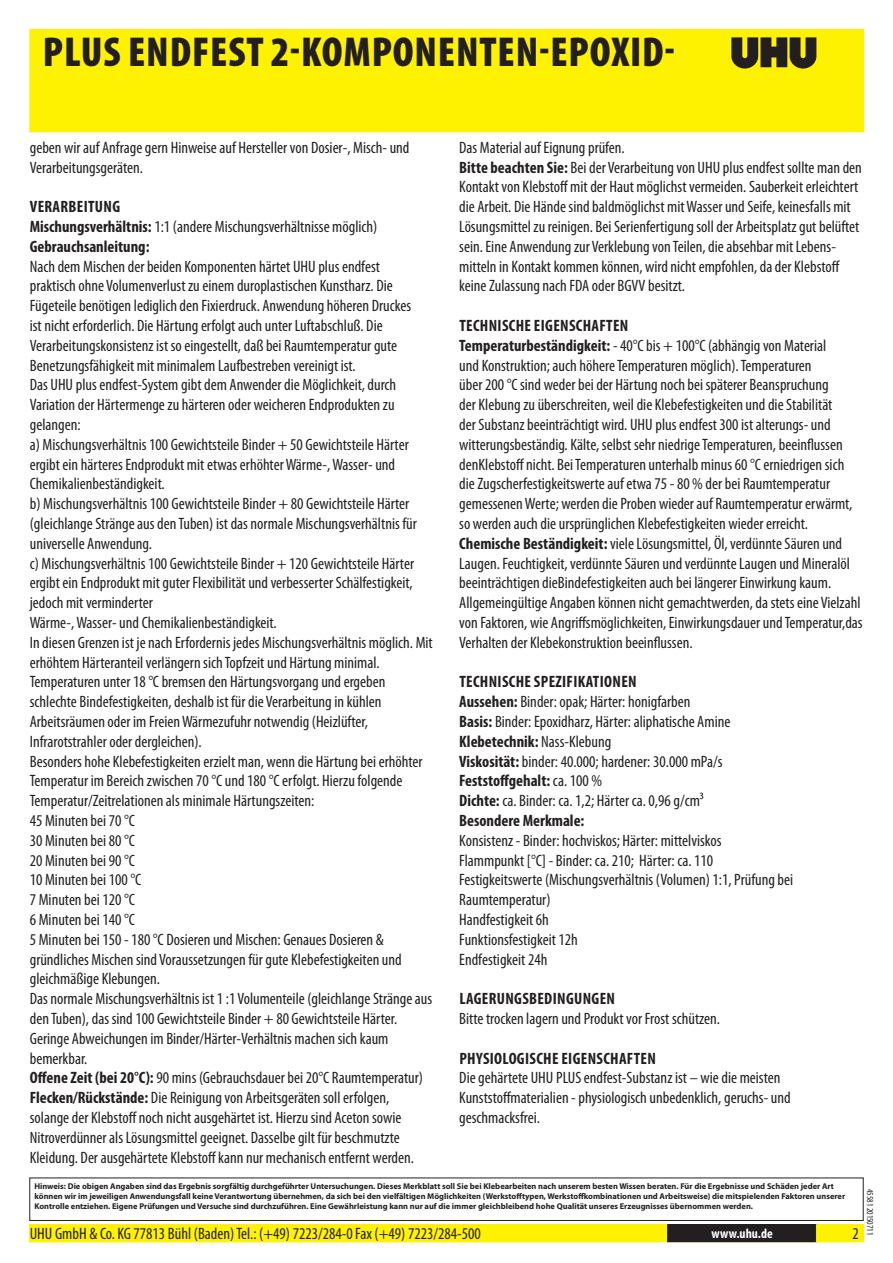
<style>
.page{position:relative;width:893px;height:1263px;background:#fff}
.page>*{position:absolute;margin:0;border:0;box-sizing:border-box;transform-origin:0 0}
.PageHeaderBlack{font:900 condensed 42px "Myriad Pro";letter-spacing:.02em;color:#231f20}
.Regular{font:condensed 16.5px/19.8px "Myriad Pro";color:#231f20}
.Regular-2{font:700 condensed 16.5px "Myriad Pro";letter-spacing:.02em;color:#231f20}
.ContactDataBlack{font:condensed 16.5px "Myriad Pro";color:#231f20}
.URL{font:700 condensed 13.5px "Myriad Pro";color:#fff}
.Revisie{font:condensed 9px "Myriad Pro";color:#231f20}
.Disclaimer{font:700 8.4px/10.1px "Myriad Pro";color:#231f20}
.s1{font-weight:700}
.s2{font-weight:400}
</style>
<div class="page">
<div style="left:30px;top:30px;width:833px;height:102px;background:#fff200"></div>
<svg style="left:731px;top:37px;width:85px;height:32px"></svg>
<div style="left:29px;top:1177px;width:835px;height:44px;border:1px solid #231f20"></div>
<div style="left:30px;top:1225px;width:833px;height:17px;background:#fff200"></div>
<div style="left:29px;top:1224px;width:835px;height:18px;border:1px solid #fff200"></div>
<div style="left:668px;top:1225px;width:148px;height:17px;background:#231f20"></div>
<div style="left:667px;top:1224px;width:150px;height:18px;border:1px solid #231f20"></div>
<p class="PageHeaderBlack" style="left:43px;top:25px;width:633px">PLUS ENDFEST 2-KOMPONENTEN-EPOXID-</p>
<p class="Regular" style="left:30px;top:137px;width:381px">geben wir auf Anfrage gern Hinweise auf Hersteller von Dosier-, Misch- und<br>Verarbeitungsgeräten.</p>
<p class="Regular-2" style="left:30px;top:196px;width:92px">Verarbeitung</p>
<p class="Regular" style="left:30px;top:216px;width:349px"><span class="s1">Mischungsverhältnis:</span> 1 :1 (andere Mischungsverhältnisse möglich)</p>
<p class="Regular-2" style="left:30px;top:236px;width:121px">Gebrauchsanleitung:</p>
<p class="Regular" style="left:30px;top:256px;width:383px">Nach dem Mischen der beiden Komponenten härtet UHU plus endfest praktisch ohne Volumenverlust zu einem duroplastischen Kunstharz. Die Fügeteile benötigen lediglich den Fixierdruck. Anwendung höheren Druckes ist nicht erforderlich. Die Härtung erfolgt auch unter Luftabschluß. Die Verarbeitungskonsistenz ist so eingestellt, daß bei Raumtemperatur gute Benetzungsfähigkeit mit minimalem Laufbestreben vereinigt ist.</p>
<p class="Regular" style="left:30px;top:375px;width:368px;text-align:justify">Das UHU plus endfest-System gibt dem Anwender die Möglichkeit, durch Variation der Härtermenge zu härteren oder weicheren Endprodukten zu gelangen:</p>
<p class="Regular" style="left:30px;top:434px;width:381px">a) Mischungsverhältnis 1 00 Gewichtsteile Binder + 50 Gewichtsteile Härter ergibt ein härteres Endprodukt mit etwas erhöhter Wärme-, Wasser- und<br>Chemikalienbeständigkeit.</p>
<p class="Regular" style="left:30px;top:494px;width:389px">b) Mischungsverhältnis 1 00 Gewichtsteile Binder + 80 Gewichtsteile Härter (gleichlange Stränge aus den Tuben) ist das normale Mischungsverhältnis für universelle Anwendung.</p>
<p class="Regular" style="left:30px;top:553px;width:386px;text-align:justify">c) Mischungsverhältnis 1 00 Gewichtsteile Binder + 1 20 Gewichtsteile Härter ergibt ein Endprodukt mit guter Flexibilität und verbesserter Schälfestigkeit, jedoch mit verminderter</p>
<p class="Regular" style="left:30px;top:612px;width:249px">Wärme-, Wasser- und Chemikalienbeständigkeit.</p>
<p class="Regular" style="left:30px;top:632px;width:405px">In diesen Grenzen ist je nach Erfordernis jedes Mischungsverhältnis möglich. Mit erhöhtem Härteranteil verlängern sich Topfzeit und Härtung minimal.</p>
<p class="Regular" style="left:30px;top:672px;width:357px">Temperaturen unter 1 8 °C bremsen den Härtungsvorgang und ergeben schlechte Bindefestigkeiten, deshalb ist für die Verarbeitung in kühlen Arbeitsräumen oder im Freien Wärmezufuhr notwendig (Heizlüfter, Infrarotstrahler oder dergleichen).</p>
<p class="Regular" style="left:30px;top:751px;width:394px">Besonders hohe Klebefestigkeiten erzielt man, wenn die Härtung bei erhöhter<br>Temperatur im Bereich zwischen 70 °C und 1 80 °C erfolgt. Hierzu folgende<br>Temperatur/Zeitrelationen als minimale Härtungszeiten:</p>
<p class="Regular" style="left:30px;top:810px;width:107px">45 Minuten bei 70 °C</p>
<p class="Regular" style="left:30px;top:830px;width:107px">30 Minuten bei 80 °C</p>
<p class="Regular" style="left:30px;top:850px;width:107px">20 Minuten bei 90 °C</p>
<p class="Regular" style="left:30px;top:870px;width:113px">1 0 Minuten bei 1 00 °C</p>
<p class="Regular" style="left:30px;top:890px;width:107px">7 Minuten bei 1 20 °C</p>
<p class="Regular" style="left:30px;top:909px;width:107px">6 Minuten bei 1 40 °C</p>
<p class="Regular" style="left:30px;top:929px;width:373px">5 Minuten bei 1 50 - 1 80 °C Dosieren und Mischen: Genaues Dosieren &amp; gründliches Mischen sind Voraussetzungen für gute Klebefestigkeiten und gleichmäßige Klebungen.</p>
<p class="Regular" style="left:30px;top:989px;width:404px">Das normale Mischungsverhältnis ist 1 :1 Volumenteile (gleichlange Stränge aus den Tuben), das sind 1 00 Gewichtsteile Binder + 80 Gewichtsteile Härter.</p>
<p class="Regular" style="left:30px;top:1028px;width:360px">Geringe Abweichungen im Binder/Härter-Verhältnis machen sich kaum bemerkbar.</p>
<p class="Regular" style="left:30px;top:1068px;width:395px"><span class="s1">Offene Zeit (bei 20°C):</span> 90 mins (Gebrauchsdauer bei 20°C Raumtemperatur)</p>
<p class="Regular" style="left:30px;top:1088px;width:386px"><span class="s1">Flecken/Rückstände:</span> Die Reinigung von Arbeitsgeräten soll erfolgen, solange der Klebstoff noch nicht ausgehärtet ist. Hierzu sind Aceton sowie Nitroverdünner als Lösungsmittel geeignet. Dasselbe gilt für beschmutzte Kleidung. Der ausgehärtete Klebstoff kann nur mechanisch entfernt werden.</p>
<p class="Regular" style="left:459px;top:137px;width:167px">Das Material auf Eignung prüfen.</p>
<p class="Regular" style="left:459px;top:157px;width:404px"><span class="s1">Bitte beachten Sie:</span> Bei der Verarbeitung von UHU plus endfest sollte man den Kontakt von Klebstoff mit der Haut möglichst vermeiden. Sauberkeit erleichtert die Arbeit. Die Hände sind baldmöglichst mit Wasser und Seife, keinesfalls mit Lösungsmittel zu reinigen. Bei Serienfertigung soll der Arbeitsplatz gut belüftet sein. Eine Anwendung zur Verklebung von Teilen, die absehbar mit Lebens&shy;mitteln in Kontakt kommen können, wird nicht empfohlen, da der Klebstoff keine Zulassung nach FDA oder BGVV besitzt.</p>
<p class="Regular-2" style="left:459px;top:315px;width:170px">Technische Eigenschaften</p>
<p class="Regular" style="left:459px;top:335px;width:395px"><span class="s1">Temperaturbeständigkeit:</span> - 40°C bis + 1 00°C (abhängig von Material<br>und Konstruktion; auch höhere Temperaturen möglich). Temperaturen<br>über 200 °C sind weder bei der Härtung noch bei späterer Beanspruchung<br>der Klebung zu überschreiten, weil die Klebefestigkeiten und die Stabilität der Substanz beeinträchtigt wird. UHU plus endfest 300 ist alterungs- und witterungsbeständig. Kälte, selbst sehr niedrige Temperaturen, beeinflussen denKlebstoff nicht. Bei Temperaturen unterhalb minus 60 °C erniedrigen sich die Zugscherfestigkeitswerte auf etwa 75 - 80 % der bei Raumtemperatur gemessenen Werte; werden die Proben wieder auf Raumtemperatur erwärmt, so werden auch die ursprünglichen Klebefestigkeiten wieder erreicht.</p>
<p class="Regular" style="left:459px;top:533px;width:405px"><span class="s1">Chemische Beständigkeit:</span> viele Lösungsmittel, Öl, verdünnte Säuren und Laugen. Feuchtigkeit, verdünnte Säuren und verdünnte Laugen und Mineralöl beeinträchtigen dieBindefestigkeiten auch bei längerer Einwirkung kaum.<br>Allgemeingültige Angaben können nicht gemachtwerden, da stets eine Vielzahl von Faktoren, wie Angriffsmöglichkeiten, Einwirkungsdauer und Temperatur,das Verhalten der Klebekonstruktion beeinflussen.</p>
<p class="Regular-2" style="left:459px;top:671px;width:179px">Technische Spezifikationen</p>
<p class="Regular" style="left:459px;top:692px;width:233px"><span class="s1">Aussehen:</span> Binder: opak; Härter: honigfarben</p>
<p class="Regular" style="left:459px;top:711px;width:273px"><span class="s1">Basis:</span> Binder: Epoxidharz, Härter: aliphatische Amine</p>
<p class="Regular-2" style="left:459px;top:731px;width:154px">Klebetechnik: <span class="s2">Nass-Klebung</span></p>
<p class="Regular" style="left:459px;top:751px;width:265px"><span class="s1">Viskosität:</span> binder: 40.000; hardener: 30.000 mPa/s</p>
<p class="Regular-2" style="left:459px;top:770px;width:144px">Feststoffgehalt: <span class="s2">ca. 1 00 %</span></p>
<p class="Regular" style="left:459px;top:791px;width:246px"><span class="s1">Dichte:</span> ca. Binder: ca. 1 ,2; Härter ca. 0,96 g/cm³</p>
<p class="Regular-2" style="left:459px;top:810px;width:127px">Besondere Merkmale:</p>
<p class="Regular" style="left:459px;top:830px;width:264px">Konsistenz - Binder: hochviskos; Härter: mittelviskos</p>
<p class="Regular" style="left:459px;top:850px;width:255px">Flammpunkt [°C] - Binder: ca. 21 0; Härter: ca. 11 0</p>
<p class="Regular" style="left:459px;top:870px;width:335px">Festigkeitswerte (Mischungsverhältnis (Volumen) 1 :1 , Prüfung bei<br>Raumtemperatur)</p>
<p class="Regular" style="left:459px;top:909px;width:91px">Handfestigkeit 6h</p>
<p class="Regular" style="left:459px;top:929px;width:120px">Funktionsfestigkeit 1 2h</p>
<p class="Regular" style="left:459px;top:949px;width:90px">Endfestigkeit 24h</p>
<p class="Regular-2" style="left:459px;top:988px;width:157px">Lagerungsbedingungen</p>
<p class="Regular" style="left:459px;top:1008px;width:262px">Bitte trocken lagern und Produkt vor Frost schützen.</p>
<p class="Regular-2" style="left:459px;top:1048px;width:198px">Physiologische Eigenschaften</p>
<p class="Regular" style="left:459px;top:1068px;width:333px">Die gehärtete UHU PLUS endfest-Substanz ist – wie die meisten<br>Kunststoffmaterialien - physiologisch unbedenklich, geruchs- und geschmacksfrei.</p>
<p class="Disclaimer" style="left:34px;top:1181px;width:812px">Hinweis: Die obigen Angaben sind das Ergebnis sorgfältig durchgeführter Untersuchungen. Dieses Merkblatt soll Sie bei Klebearbeiten nach unserem besten Wissen beraten. Für die Ergebnisse und Schäden jeder Art können wir im jeweiligen Anwendungsfall keine Verantwortung übernehmen, da sich bei den vielfältigen Möglichkeiten (Werkstofftypen, Werkstoffkombinationen und Arbeitsweise) die mitspielenden Faktoren unserer<br>Kontrolle entziehen. Eigene Prüfungen und Versuche sind durchzuführen. Eine Gewährleistung kann nur auf die immer gleichbleibend hohe Qualität unseres Erzeugnisses übernommen werden.</p>
<p class="ContactDataBlack" style="left:30px;top:1224px;width:453px">UHU GmbH &amp; Co. KG 7781 3 Bühl (Baden) Tel.: (+49) 7223/284-0 Fax (+49) 7223/284-500</p>
<p class="URL" style="left:711px;top:1225px;width:63px">www.uhu.de</p>
<p class="Revisie" style="left:875px;top:1189px;width:46px;rotate:90deg">45581 201 50711</p>
</div>
